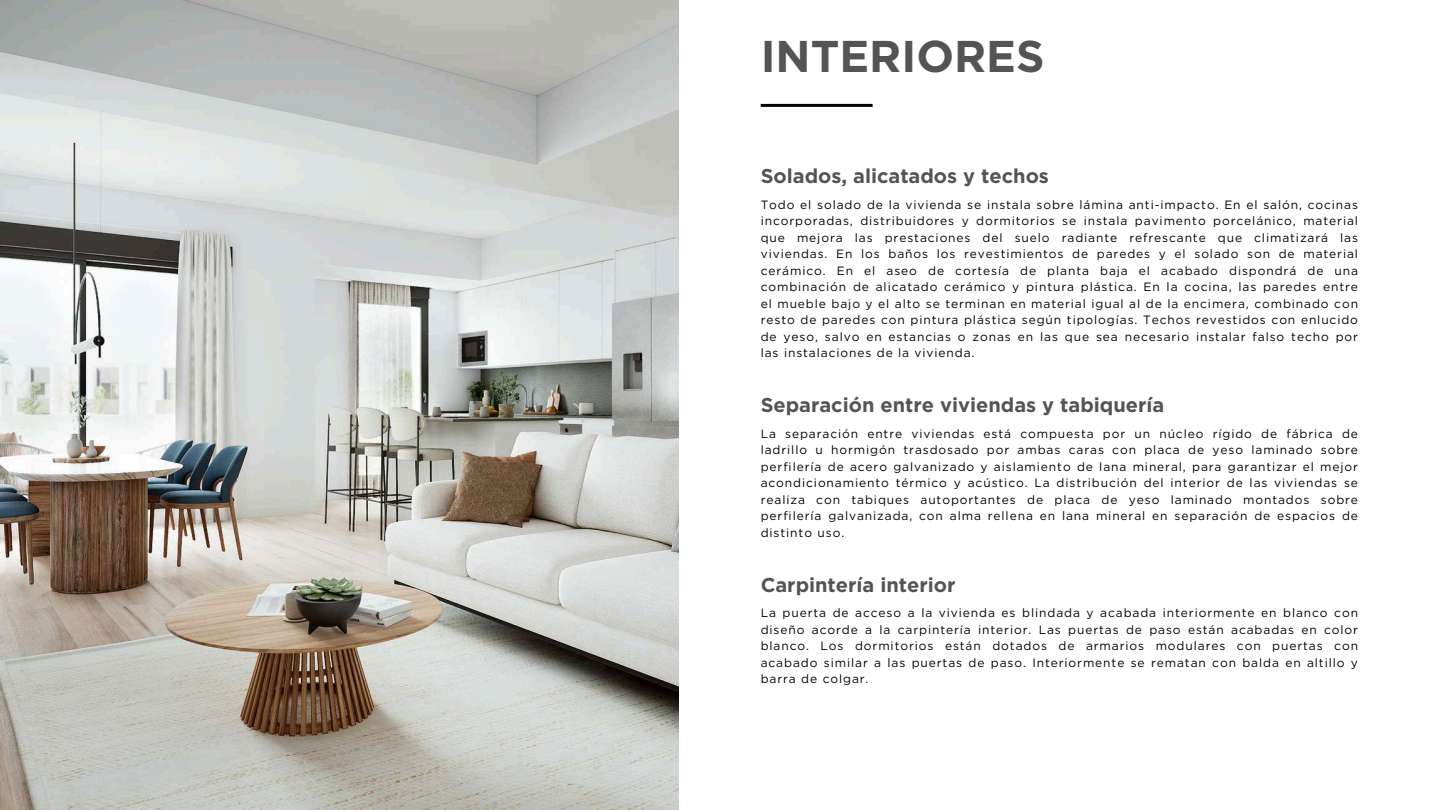
<style>
.page{position:relative;width:1440px;height:810px;background:#fff}
.page>*{position:absolute;margin:0;border:0;box-sizing:border-box;transform-origin:0 0}
.t1{font:700 44.4px "Gotham";color:#545454}
.t2{font:700 20px "Gotham";color:#545454}
.t3{font:12px/16.5px "Gotham";letter-spacing:.075em;color:#000;text-align:justify}
</style>
<div class="page">
<img style="left:0;top:0;width:679px;height:810px">
<hr style="left:761px;top:104px;width:112px;height:3px;background:#000">
<h1 class="t1" style="left:761px;top:29px;width:285px">INTERIORES</h1>
<h2 class="t2" style="left:761px;top:164px;width:290px">Solados, alicatados y techos</h2>
<p class="t3" style="left:761px;top:196px;width:599px">Todo el solado de la vivienda se instala sobre lámina anti-impacto. En el salón, cocinas incorporadas, distribuidores y dormitorios se instala pavimento porcelánico, material que mejora las prestaciones del suelo radiante refrescante que climatizará las viviendas. En los baños los revestimientos de paredes y el solado son de material cerámico. En el aseo de cortesía de planta baja el acabado dispondrá de una combinación de alicatado cerámico y pintura plástica. En la cocina, las paredes entre el mueble bajo y el alto se terminan en material igual al de la encimera, combinado con resto de paredes con pintura plástica según tipologías. Techos revestidos con enlucido de yeso, salvo en estancias o zonas en las que sea necesario instalar falso techo por las instalaciones de la vivienda.</p>
<h2 class="t2" style="left:761px;top:393px;width:405px">Separación entre viviendas y tabiquería</h2>
<p class="t3" style="left:761px;top:425px;width:599px">La separación entre viviendas está compuesta por un núcleo rígido de fábrica de ladrillo u hormigón trasdosado por ambas caras con placa de yeso laminado sobre perfilería de acero galvanizado y aislamiento de lana mineral, para garantizar el mejor acondicionamiento térmico y acústico. La distribución del interior de las viviendas se realiza con tabiques autoportantes de placa de yeso laminado montados sobre perfilería galvanizada, con alma rellena en lana mineral en separación de espacios de distinto uso.</p>
<h2 class="t2" style="left:761px;top:573px;width:196px">Carpintería interior</h2>
<p class="t3" style="left:761px;top:605px;width:599px">La puerta de acceso a la vivienda es blindada y acabada interiormente en blanco con diseño acorde a la carpintería interior. Las puertas de paso están acabadas en color blanco. Los dormitorios están dotados de armarios modulares con puertas con acabado similar a las puertas de paso. Interiormente se rematan con balda en altillo y barra de colgar.</p>
</div>
